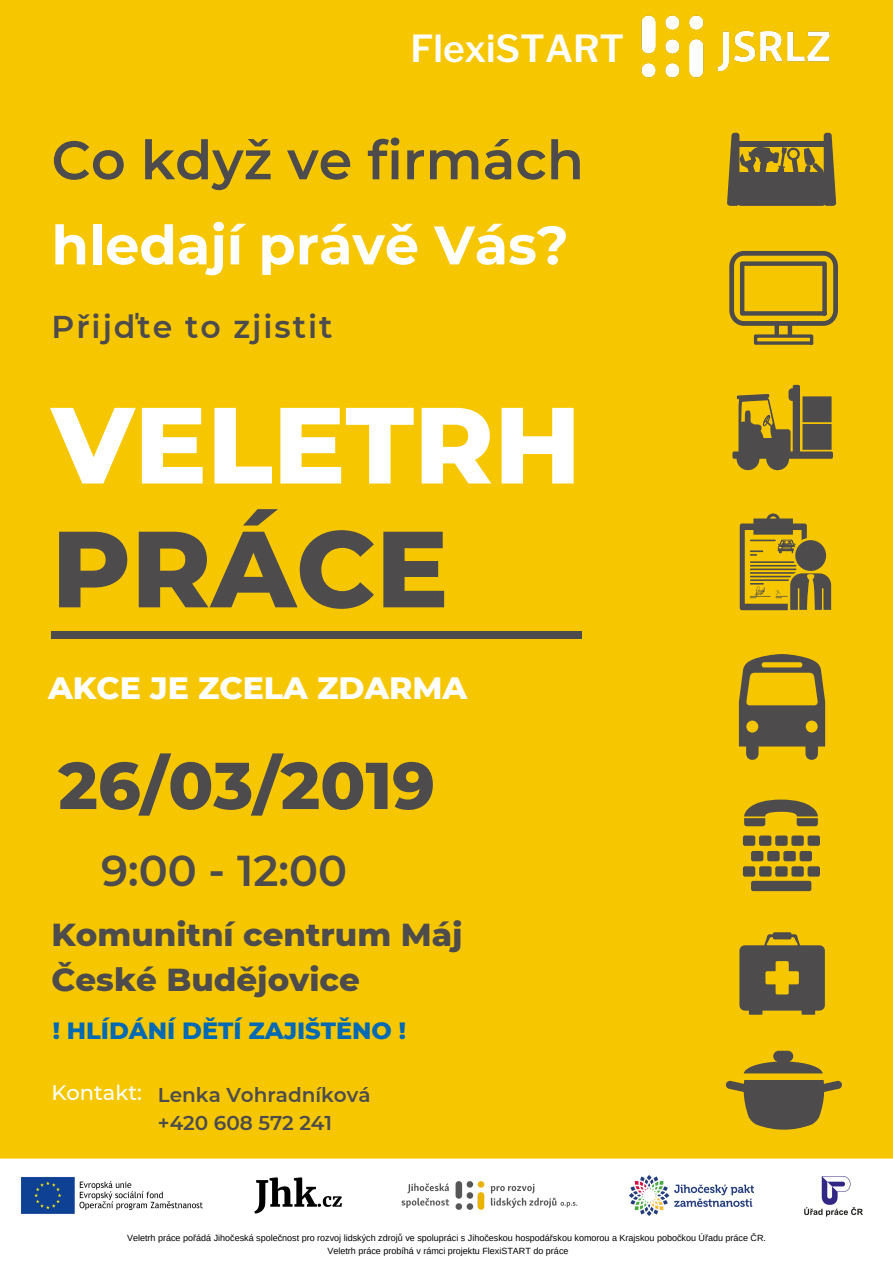
<style>
.page{position:relative;width:893px;height:1263px;background:#f6c700}
.page>*{position:absolute;margin:0;border:0;box-sizing:border-box;transform-origin:0 0}
.t1{font:800 108.07px "Montserrat";color:#fff}
.t2{font:800 108.07px "Montserrat";color:#4d4b4c}
.t3{font:800 66px "Montserrat";color:#4d4b4c}
.t4{font:700 54.07px "Montserrat";color:#fff}
.t5{font:600 54.07px "Montserrat";color:#4d4b4c}
.t6{font:600 43.05px "Montserrat";color:#4d4b4c}
.t7{font:600 37.05px "Libre Franklin";color:#fff}
.t8{font:800 32.4px/44.8px "Montserrat";color:#4d4b4c}
.t9{font:800 31.5px "Montserrat";color:#fff}
.t10{font:600 31.5px "Montserrat";letter-spacing:.065em;color:#4d4b4c}
.t11{font:800 24px "Montserrat";color:#0069b4}
.t12{font:600 19.95px/27.5px "Montserrat";color:#4d4b4c}
.t13{font:9px/12.4px "Arimo";color:#000;text-align:center}
.s1{font-weight:500;font-size:21px;color:#fff}
</style>
<div class="page">
<div style="left:0;top:1158px;width:893px;height:105px;background:#fff"></div>
<img style="left:21px;top:1177px;width:181px;height:37px">
<img style="left:395px;top:1174px;width:189px;height:43px">
<img style="left:630px;top:1176px;width:123px;height:39px">
<img style="left:794px;top:1166px;width:78px;height:58px">
<img style="left:232px;top:1158px;width:131px;height:83px">
<svg style="left:729px;top:251px;width:109px;height:94px"></svg>
<svg style="left:727px;top:133px;width:109px;height:73px"></svg>
<div style="left:739px;top:142px;width:84px;height:5px;background:#4d4b4c"></div>
<svg style="left:725px;top:1080px;width:117px;height:50px"></svg>
<svg style="left:744px;top:1051px;width:78px;height:22px"></svg>
<img style="left:641px;top:15px;width:189px;height:63px">
<svg style="left:739px;top:654px;width:86px;height:106px"></svg>
<svg style="left:739px;top:513px;width:92px;height:97px"></svg>
<div style="left:739px;top:945px;width:86px;height:65px;background:#4d4b4c;border-radius:5px"></div>
<div style="left:749px;top:1004px;width:13px;height:11px;background:#4d4b4c"></div>
<div style="left:801px;top:1004px;width:14px;height:11px;background:#4d4b4c"></div>
<svg style="left:765px;top:961px;width:34px;height:33px"></svg>
<div style="left:773px;top:932px;width:18px;height:7px;background:#4d4b4c;border-radius:2px"></div>
<svg style="left:764px;top:934px;width:36px;height:12px"></svg>
<svg style="left:732px;top:385px;width:101px;height:85px"></svg>
<div style="left:807px;top:835px;width:13px;height:11px;background:#4d4b4c;border-radius:2px"></div>
<div style="left:807px;top:866px;width:13px;height:10px;background:#4d4b4c;border-radius:2px"></div>
<div style="left:751px;top:881px;width:60px;height:10px;background:#4d4b4c;border-radius:2px"></div>
<div style="left:743px;top:866px;width:12px;height:10px;background:#4d4b4c;border-radius:2px"></div>
<div style="left:743px;top:835px;width:12px;height:11px;background:#4d4b4c;border-radius:2px"></div>
<div style="left:791px;top:835px;width:13px;height:11px;background:#4d4b4c;border-radius:2px"></div>
<div style="left:799px;top:851px;width:13px;height:10px;background:#4d4b4c;border-radius:2px"></div>
<div style="left:791px;top:866px;width:13px;height:10px;background:#4d4b4c;border-radius:2px"></div>
<div style="left:783px;top:851px;width:13px;height:10px;background:#4d4b4c;border-radius:2px"></div>
<div style="left:775px;top:866px;width:12px;height:10px;background:#4d4b4c;border-radius:2px"></div>
<div style="left:775px;top:835px;width:12px;height:11px;background:#4d4b4c;border-radius:2px"></div>
<div style="left:767px;top:851px;width:12px;height:10px;background:#4d4b4c;border-radius:2px"></div>
<div style="left:759px;top:866px;width:12px;height:10px;background:#4d4b4c;border-radius:2px"></div>
<div style="left:759px;top:835px;width:12px;height:11px;background:#4d4b4c;border-radius:2px"></div>
<div style="left:751px;top:851px;width:12px;height:10px;background:#4d4b4c;border-radius:2px"></div>
<svg style="left:744px;top:799px;width:74px;height:27px"></svg>
<div style="left:52px;top:631px;width:530px;height:7px;background:#4d4b4c"></div>
<h3 class="t7" style="left:410px;top:26px;width:215px">FlexiSTART</h3>
<h3 class="t5" style="left:52px;top:127px;width:534px">Co když ve firmách</h3>
<h3 class="t4" style="left:52px;top:212px;width:519px">hledají právě Vás?</h3>
<h3 class="t10" style="left:52px;top:307px;width:283px">Přijďte to zjistit</h3>
<h1 class="t1" style="left:52px;top:379px;width:531px">VELETRH</h1>
<h1 class="t2" style="left:52px;top:503px;width:398px">PRÁCE</h1>
<h3 class="t9" style="left:48px;top:669px;width:421px">AKCE JE ZCELA ZDARMA</h3>
<h2 class="t3" style="left:58px;top:745px;width:378px">26/03/2019</h2>
<h3 class="t6" style="left:101px;top:844px;width:247px">9:00 - 12:00</h3>
<h3 class="t8" style="left:52px;top:912px;width:412px">Komunitní centrum Máj<br>České Budějovice</h3>
<h3 class="t11" style="left:53px;top:1016px;width:355px">! HLÍDÁNÍ DĚTÍ ZAJIŠTĚNO !</h3>
<h3 class="t12" style="left:158px;top:1081px;width:214px;text-indent:-106px"><span class="s1">Kontakt:</span> Lenka Vohradníková +420 608 572 241</h3>
<p class="t13" style="left:127px;top:1232px;width:640px">Veletrh práce pořádá Jihočeská společnost pro rozvoj lidských zdrojů ve spolupráci s Jihočeskou hospodářskou komorou a Krajskou pobočkou Úřadu práce ČR.<br>Veletrh práce probíhá v rámci projektu FlexiSTART do práce</p>
</div>
